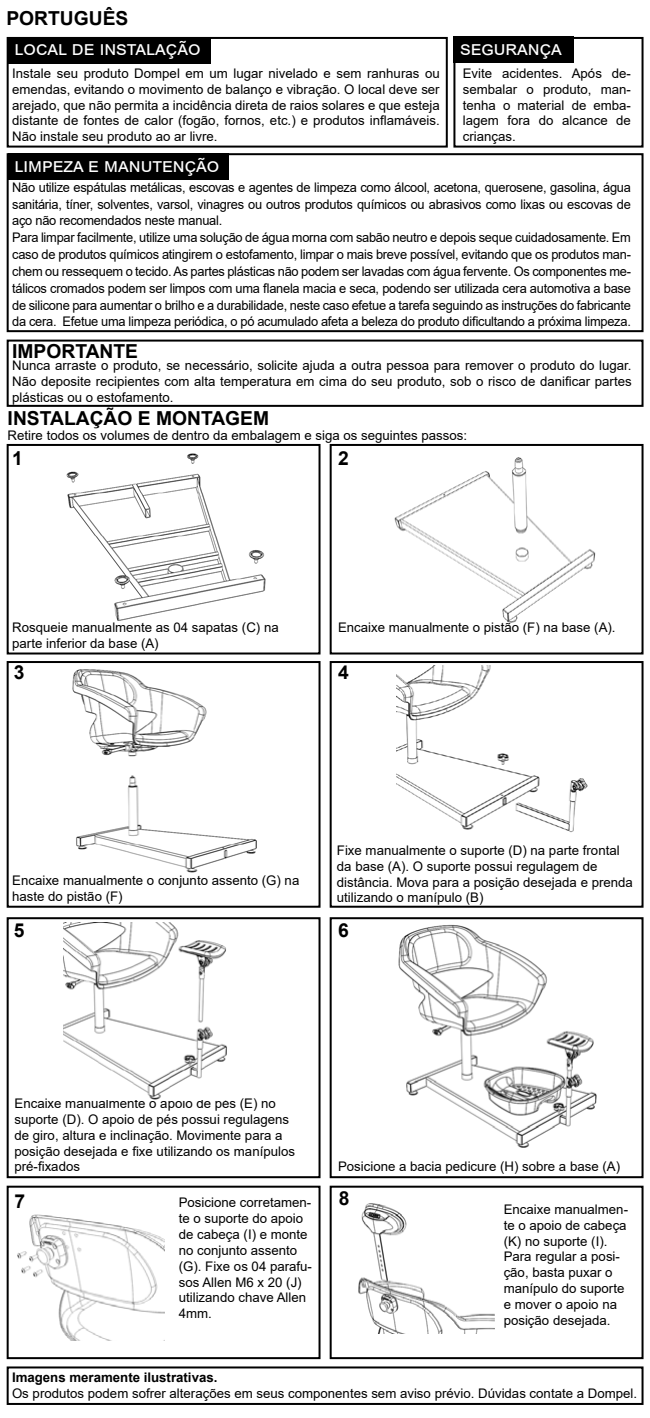
<style>
.page{position:relative;width:650px;height:1418px;background:#fff}
.page>*{position:absolute;margin:0;border:0;box-sizing:border-box;transform-origin:0 0}
.t1{font:700 19.2px "Arial";color:#000}
.t2{font:19.2px "Arial";color:#fff}
.t3{font:13.2px/15.8px "Arial";color:#000}
.t4{font:13.2px/16.8px "Arial";letter-spacing:-.02em;color:#000}
.t5{font:700 13.2px "Arial";color:#000}
</style>
<div class="page">
<img style="left:66px;top:453px;width:200px;height:168px">
<div style="left:329px;top:444px;width:314px;height:210px;border:2px solid #000"></div>
<div style="left:7px;top:444px;width:313px;height:210px;border:2px solid #000"></div>
<div style="left:7px;top:661px;width:313px;height:246px;border:2px solid #000"></div>
<div style="left:329px;top:661px;width:314px;height:246px;border:2px solid #000"></div>
<div style="left:7px;top:917px;width:313px;height:261px;border:2px solid #000"></div>
<div style="left:329px;top:917px;width:314px;height:261px;border:2px solid #000"></div>
<div style="left:7px;top:37px;width:440px;height:111px;border:2px solid #000"></div>
<div style="left:7px;top:153px;width:636px;height:179px;border:2px solid #000"></div>
<div style="left:453px;top:37px;width:190px;height:111px;border:2px solid #000"></div>
<div style="left:8px;top:37px;width:203px;height:26px;background:#000"></div>
<div style="left:8px;top:153px;width:220px;height:27px;background:#000"></div>
<div style="left:453px;top:37px;width:120px;height:26px;background:#000"></div>
<div style="left:7px;top:1366px;width:636px;height:38px;border:2px solid #000"></div>
<div style="left:7px;top:339px;width:636px;height:68px;border:2px solid #000"></div>
<div style="left:7px;top:1185px;width:313px;height:173px;border:2px solid #000"></div>
<div style="left:329px;top:1185px;width:314px;height:173px;border:2px solid #000"></div>
<img style="left:17px;top:1214px;width:147px;height:126px">
<img style="left:358px;top:1203px;width:136px;height:130px">
<img style="left:394px;top:457px;width:201px;height:166px">
<img style="left:72px;top:669px;width:185px;height:204px">
<img style="left:396px;top:665px;width:192px;height:168px">
<img style="left:63px;top:922px;width:164px;height:177px">
<img style="left:398px;top:924px;width:199px;height:224px">
<h1 class="t1" style="left:6px;top:5px;width:123px">PORTUGUÊS</h1>
<h1 class="t2" style="left:15px;top:35px;width:187px">local de instalação</h1>
<h1 class="t2" style="left:459px;top:35px;width:103px">segurança</h1>
<p class="t3" style="left:12px;top:65px;width:428px;text-align:justify">Instale seu produto Dompel em um lugar nivelado e sem ranhuras ou emendas, evitando o movimento de balanço e vibração. O local deve ser arejado, que não permita a incidência direta de raios solares e que esteja distante de fontes de calor (fogão, fornos, etc.) e produtos inflamáveis.<br>Não instale seu produto ao ar livre.</p>
<p class="t3" style="left:462px;top:65px;width:170px;text-align:justify">Evite acidentes. Após de&shy;sembalar o produto, man&shy;tenha o material de emba&shy;lagem fora do alcance de crianças.</p>
<p class="t4" style="left:12px;top:178px;width:620px">Não utilize espátulas metálicas, escovas e agentes de limpeza como álcool, acetona, querosene, gasolina, água sanitária, tíner, solventes, varsol, vinagres ou outros produtos químicos ou abrasivos como lixas ou escovas de aço não recomendados neste manual.<br>Para limpar facilmente, utilize uma solução de água morna com sabão neutro e depois seque cuidadosamente. Em caso de produtos químicos atingirem o estofamento, limpar o mais breve possível, evitando que os produtos man&shy;chem ou ressequem o tecido. As partes plásticas não podem ser lavadas com água fervente. Os componentes me&shy;tálicos cromados podem ser limpos com uma flanela macia e seca, podendo ser utilizada cera automotiva a base de silicone para aumentar o brilho e a durabilidade, neste caso efetue a tarefa seguindo as instruções do fabricante da cera. Efetue uma limpeza periódica, o pó acumulado afeta a beleza do produto dificultando a próxima limpeza.</p>
<h1 class="t2" style="left:15px;top:152px;width:206px">limpeza e manutenção</h1>
<h1 class="t1" style="left:12px;top:338px;width:127px">IMPORTANTE</h1>
<p class="t3" style="left:12px;top:357px;width:620px;text-align:justify">Nunca arraste o produto, se necessário, solicite ajuda a outra pessoa para remover o produto do lugar.<br>Não deposite recipientes com alta temperatura em cima do seu produto, sob o risco de danificar partes plásticas ou o estofamento.</p>
<h1 class="t1" style="left:8px;top:404px;width:263px">INSTALAÇÃO E MONTAGEM</h1>
<p class="t3" style="left:8px;top:427px;width:460px">Retire todos os volumes de dentro da embalagem e siga os seguintes passos:</p>
<h1 class="t1" style="left:12px;top:444px;width:12px">1</h1>
<h1 class="t1" style="left:338px;top:444px;width:12px">2</h1>
<p class="t3" style="left:12px;top:620px;width:268px">Rosqueie manualmente as 04 sapatas (C) na parte inferior da base (A)</p>
<h1 class="t1" style="left:14px;top:659px;width:12px">3</h1>
<p class="t3" style="left:338px;top:620px;width:279px">Encaixe manualmente o pistão (F) na base (A).</p>
<h1 class="t1" style="left:338px;top:659px;width:12px">4</h1>
<p class="t3" style="left:12px;top:872px;width:288px">Encaixe manualmente o conjunto assento (G) na haste do pistão (F)</p>
<h1 class="t1" style="left:14px;top:916px;width:12px">5</h1>
<p class="t3" style="left:336px;top:842px;width:297px">Fixe manualmente o suporte (D) na parte frontal da base (A). O suporte possui regulagem de distância. Mova para a posição desejada e prenda utilizando o manípulo (B)</p>
<h1 class="t1" style="left:338px;top:916px;width:12px">6</h1>
<p class="t3" style="left:14px;top:1095px;width:282px">Encaixe manualmente o apoio de pés (E) no suporte (D). O apoio de pés possui regulagens de giro, altura e inclinação. Movimente para a posição desejada e fixe utilizando os manípulos pré-fixados</p>
<p class="t3" style="left:338px;top:1158px;width:283px">Posicione a bacia pedicure (H) sobre a base (A)</p>
<h1 class="t1" style="left:14px;top:1187px;width:12px">7</h1>
<h1 class="t1" style="left:338px;top:1184px;width:12px">8</h1>
<p class="t3" style="left:179px;top:1194px;width:135px">Posicione corretamen&shy;te o suporte do apoio de cabeça (I) e monte no conjunto assento (G). Fixe os 04 parafu&shy;sos Allen M6 x 20 (J) utilizando chave Allen<br>4mm.</p>
<p class="t3" style="left:503px;top:1201px;width:126px">Encaixe manualmen&shy;te o apoio de cabeça (K) no suporte (I).<br>Para regular a posi&shy;ção, basta puxar o manípulo do suporte e mover o apoio na posição desejada.</p>
<p class="t5" style="left:12px;top:1367px;width:207px">Imagens meramente ilustrativas.</p>
<p class="t3" style="left:12px;top:1385px;width:626px">Os produtos podem sofrer alterações em seus componentes sem aviso prévio. Dúvidas contate a Dompel.</p>
</div>
